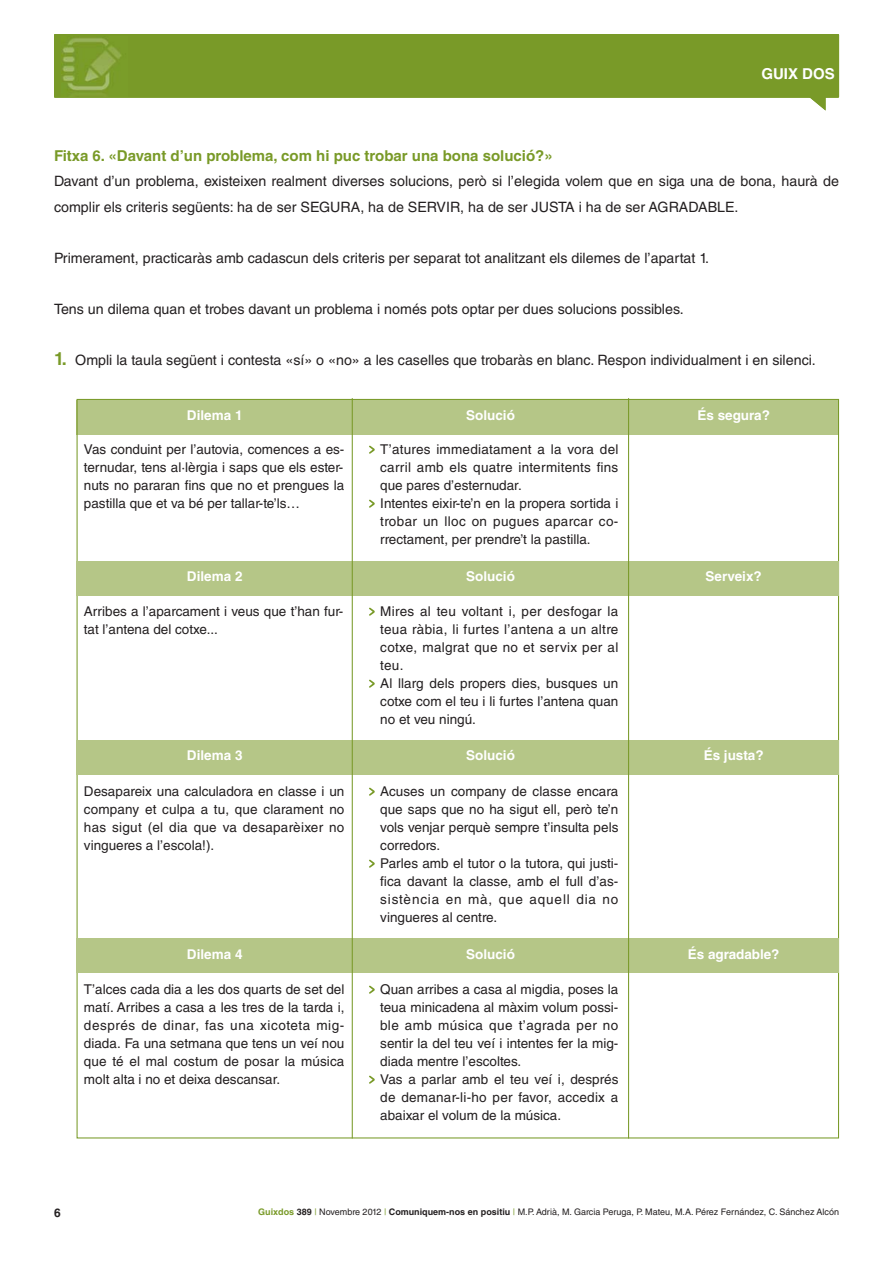
<style>
.page{position:relative;width:893px;height:1263px;background:#fff}
.page>*{position:absolute;margin:0;border:0;box-sizing:border-box;transform-origin:0 0}
.t1{font:700 15px "Helvetica LT Std";color:#799a28}
.t2{font:700 15px "Helvetica LT Std";color:#fff}
.t3{font:14.25px/25.5px "Helvetica LT Std";color:#231f20}
.t4{font:13.5px/18px "Helvetica LT Std";color:#231f20}
.t5{font:700 13.5px "Helvetica LT Std";color:#fff}
.t6{font:700 12px "Helvetica LT Std";color:#231f20}
.t7{font:9px "Helvetica LT Std";color:#231f20}
.s1{font-weight:700;font-size:18px;color:#799a28}
.s2{font-weight:700;color:#799a28}
.s3{font-weight:700}
.s4{color:#799a28}
</style>
<div class="page">
<div style="left:54px;top:34px;width:785px;height:64px;background:#799a28"></div>
<svg style="left:808px;top:97px;width:17px;height:13px"></svg>
<img style="left:62px;top:38px;width:60px;height:57px">
<div style="left:77px;top:400px;width:276px;height:35px;background:#b5c687"></div>
<div style="left:352px;top:400px;width:277px;height:35px;background:#b5c687"></div>
<div style="left:629px;top:400px;width:209px;height:35px;background:#b5c687"></div>
<svg style="left:369px;top:445px;width:6px;height:9px"></svg>
<svg style="left:369px;top:499px;width:6px;height:9px"></svg>
<svg style="left:369px;top:607px;width:6px;height:9px"></svg>
<svg style="left:369px;top:679px;width:6px;height:9px"></svg>
<svg style="left:369px;top:787px;width:6px;height:9px"></svg>
<svg style="left:369px;top:859px;width:6px;height:9px"></svg>
<svg style="left:369px;top:985px;width:6px;height:9px"></svg>
<svg style="left:369px;top:1075px;width:6px;height:9px"></svg>
<div style="left:77px;top:561px;width:276px;height:34px;background:#b5c687"></div>
<div style="left:352px;top:561px;width:277px;height:34px;background:#b5c687"></div>
<div style="left:629px;top:561px;width:209px;height:34px;background:#b5c687"></div>
<div style="left:77px;top:740px;width:276px;height:34px;background:#b5c687"></div>
<div style="left:352px;top:740px;width:277px;height:34px;background:#b5c687"></div>
<div style="left:629px;top:740px;width:209px;height:34px;background:#b5c687"></div>
<div style="left:77px;top:939px;width:276px;height:34px;background:#b5c687"></div>
<div style="left:352px;top:939px;width:277px;height:34px;background:#b5c687"></div>
<div style="left:629px;top:939px;width:209px;height:34px;background:#b5c687"></div>
<hr style="left:352px;top:398px;width:1px;height:741px;background:#799a28">
<hr style="left:628px;top:398px;width:1px;height:741px;background:#799a28">
<p class="t2" style="left:761px;top:68px;width:75px">GUIX DOS</p>
<p class="t1" style="left:54px;top:150px;width:500px">Fitxa 6. «Davant d’un problema, com hi puc trobar una bona solució?»</p>
<p class="t3" style="left:54px;top:170px;width:786px">Davant d’un problema, existeixen realment diverses solucions, però si l’elegida volem que en siga una de bona, haurà de complir els criteris següents: ha de ser SEGURA, ha de SERVIR, ha de ser JUSTA i ha de ser AGRADABLE.</p>
<p class="t3" style="left:54px;top:247px;width:657px">Primerament, practicaràs amb cadascun dels criteris per separat tot analitzant els dilemes de l’apartat 1.</p>
<p class="t3" style="left:54px;top:298px;width:631px">Tens un dilema quan et trobes davant un problema i només pots optar per dues solucions possibles.</p>
<p class="t3" style="left:54px;top:349px;width:763px"><span class="s1">1.</span> Ompli la taula següent i contesta «sí» o «no» a les caselles que trobaràs en blanc. Respon individualment i en silenci.</p>
<p class="t5" style="left:187px;top:411px;width:57px">Dilema 1</p>
<p class="t5" style="left:466px;top:411px;width:50px">Solució</p>
<p class="t5" style="left:697px;top:411px;width:74px">És segura?</p>
<p class="t4" style="left:84px;top:441px;width:262px;text-align:justify">Vas conduint per l’autovia, comences a es&shy;ternudar, tens al·lèrgia i saps que els ester&shy;nuts no pararan fins que no et prengues la pastilla que et va bé per tallar-te’ls…</p>
<p class="t4" style="left:380px;top:441px;width:240px">T’atures immediatament a la vora del carril amb els quatre intermitents fins que pares d’esternudar.<br>Intentes eixir-te’n en la propera sortida i trobar un lloc on pugues aparcar co&shy;rrectament, per prendre’t la pastilla.</p>
<p class="t5" style="left:187px;top:572px;width:57px">Dilema 2</p>
<p class="t5" style="left:466px;top:572px;width:50px">Solució</p>
<p class="t5" style="left:705px;top:572px;width:58px">Serveix?</p>
<p class="t4" style="left:84px;top:603px;width:261px">Arribes a l’aparcament i veus que t’han fur&shy;tat l’antena del cotxe...</p>
<p class="t4" style="left:380px;top:603px;width:240px">Mires al teu voltant i, per desfogar la teua ràbia, li furtes l’antena a un altre cotxe, malgrat que no et servix per al teu.<br>Al llarg dels propers dies, busques un cotxe com el teu i li furtes l’antena quan no et veu ningú.</p>
<p class="t5" style="left:187px;top:751px;width:57px">Dilema 3</p>
<p class="t5" style="left:466px;top:751px;width:50px">Solució</p>
<p class="t5" style="left:704px;top:751px;width:62px">És justa?</p>
<p class="t4" style="left:84px;top:783px;width:262px;text-align:justify">Desapareix una calculadora en classe i un company et culpa a tu, que clarament no has sigut (el dia que va desaparèixer no vingueres a l’escola!).</p>
<p class="t4" style="left:380px;top:783px;width:240px">Acuses un company de classe encara que saps que no ha sigut ell, però te’n vols venjar perquè sempre t’insulta pels corredors.<br>Parles amb el tutor o la tutora, qui justi&shy;fica davant la classe, amb el full d’as&shy;sistència en mà, que aquell dia no vingueres al centre.</p>
<p class="t5" style="left:187px;top:949px;width:57px">Dilema 4</p>
<p class="t5" style="left:466px;top:949px;width:50px">Solució</p>
<p class="t5" style="left:688px;top:949px;width:93px">És agradable?</p>
<p class="t4" style="left:84px;top:981px;width:262px;text-align:justify">T’alces cada dia a les dos quarts de set del matí. Arribes a casa a les tres de la tarda i, després de dinar, fas una xicoteta mig&shy;diada. Fa una setmana que tens un veí nou que té el mal costum de posar la música molt alta i no et deixa descansar.</p>
<p class="t4" style="left:380px;top:981px;width:240px">Quan arribes a casa al migdia, poses la teua minicadena al màxim volum possi&shy;ble amb música que t’agrada per no sentir la del teu veí i intentes fer la mig&shy;diada mentre l’escoltes.<br>Vas a parlar amb el teu veí i, després de demanar-li-ho per favor, accedix a abaixar el volum de la música.</p>
<p class="t6" style="left:54px;top:1209px;width:8px">6</p>
<p class="t7" style="left:258px;top:1209px;width:582px"><span class="s2">Guixdos</span> <span class="s3">389</span> <span class="s4">|</span> Novembre 2012 <span class="s4">|</span> <span class="s3">Comuniquem-nos en positiu</span> <span class="s4">|</span> M.P. Adrià, M. Garcia Peruga, P. Mateu, M.A. Pérez Fernández, C. Sánchez Alcón</p>
</div>
